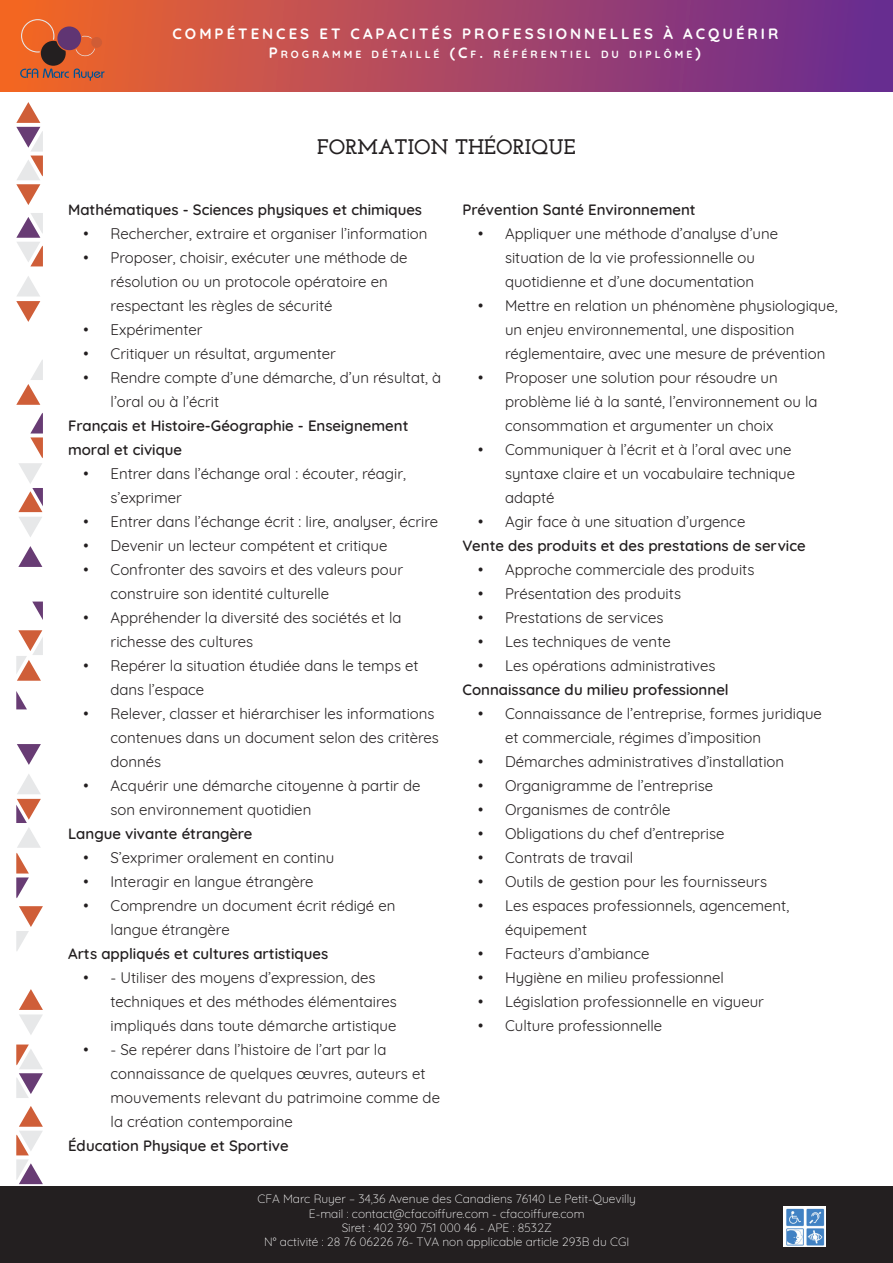
<style>
.page{position:relative;width:893px;height:1263px;background:#fff}
.page>*{position:absolute;margin:0;border:0;box-sizing:border-box;transform-origin:0 0}
.t1{font:700 21px "Josefin Slab";color:#231f20}
.t2{font:15px/24px "Quicksand";color:#231f20}
.t3{font:600 15px/24px "Quicksand";color:#231f20}
.t4{font:700 15px "Quicksand";letter-spacing:.2em;color:#fff}
.t5{font:300 12px "Quicksand";color:#fff}
.t6{font:700 10.5px "Quicksand";letter-spacing:.285em;color:#fff}
.s1{font-size:15px}
</style>
<div class="page">
<div style="left:0;top:0;width:893px;height:91px;background:linear-gradient(to right,#f56728,#662997)"></div>
<svg style="left:20px;top:19px;width:85px;height:62px;background:#c25b38"></svg>
<svg style="left:16px;top:360px;width:27px;height:45px"></svg>
<svg style="left:16px;top:102px;width:27px;height:103px"></svg>
<svg style="left:16px;top:276px;width:24px;height:46px"></svg>
<svg style="left:16px;top:213px;width:27px;height:53px"></svg>
<svg style="left:18px;top:413px;width:25px;height:124px"></svg>
<svg style="left:18px;top:546px;width:24px;height:21px"></svg>
<svg style="left:32px;top:601px;width:11px;height:19px"></svg>
<svg style="left:16px;top:906px;width:27px;height:45px"></svg>
<svg style="left:16px;top:1106px;width:27px;height:79px"></svg>
<svg style="left:19px;top:989px;width:24px;height:46px"></svg>
<svg style="left:16px;top:1044px;width:27px;height:54px"></svg>
<svg style="left:16px;top:774px;width:25px;height:124px"></svg>
<svg style="left:17px;top:744px;width:24px;height:21px"></svg>
<svg style="left:16px;top:691px;width:11px;height:18px"></svg>
<svg style="left:16px;top:630px;width:27px;height:51px"></svg>
<div style="left:0;top:1186px;width:893px;height:77px;background:#231f20"></div>
<img style="left:784px;top:1207px;width:41px;height:40px">
<p class="t4" style="left:173px;top:23px;width:607px">COMPÉTENCES ET CAPACITÉS PROFESSIONNELLES À ACQUÉRIR</p>
<p class="t6" style="left:269px;top:46px;width:65px"><span class="s1">P</span>ROGRAMM</p>
<p class="t6" style="left:355px;top:46px;width:347px">E DÉTAILLÉ <span class="s1">(C</span>F<span class="s1">.</span> RÉFÉRENTIEL DU DIP LÔM E<span class="s1">)</span></p>
<p class="t1" style="left:317px;top:134px;width:260px">FORMATION THÉORIQUE</p>
<p class="t3" style="left:68px;top:196px;width:356px">Mathématiques - Sciences physiques et chimiques</p>
<p class="t2" style="left:84px;top:220px;width:345px">• Rechercher, extraire et organiser l’information</p>
<p class="t2" style="left:111px;top:244px;width:298px;text-indent:-27px">• Proposer, choisir, exécuter une méthode de résolution ou un protocole opératoire en respectant les règles de sécurité</p>
<p class="t2" style="left:84px;top:316px;width:120px">• Expérimenter</p>
<p class="t2" style="left:84px;top:340px;width:254px">• Critiquer un résultat, argumenter</p>
<p class="t2" style="left:111px;top:364px;width:332px;text-indent:-27px">• Rendre compte d’une démarche, d’un résultat, à l’oral ou à l’écrit</p>
<p class="t3" style="left:68px;top:412px;width:342px">Français et Histoire-Géographie - Enseignement moral et civique</p>
<p class="t2" style="left:111px;top:460px;width:297px;text-indent:-27px">• Entrer dans l’échange oral : écouter, réagir, s’exprimer</p>
<p class="t2" style="left:84px;top:508px;width:356px">• Entrer dans l’échange écrit : lire, analyser, écrire</p>
<p class="t2" style="left:84px;top:532px;width:305px">• Devenir un lecteur compétent et critique</p>
<p class="t2" style="left:111px;top:556px;width:294px;text-indent:-27px">• Confronter des savoirs et des valeurs pour construire son identité culturelle</p>
<p class="t2" style="left:111px;top:604px;width:292px;text-indent:-27px">• Appréhender la diversité des sociétés et la richesse des cultures</p>
<p class="t2" style="left:111px;top:652px;width:309px;text-indent:-27px">• Repérer la situation étudiée dans le temps et dans l’espace</p>
<p class="t2" style="left:111px;top:700px;width:330px;text-indent:-27px">• Relever, classer et hiérarchiser les informations contenues dans un document selon des critères donnés</p>
<p class="t2" style="left:111px;top:772px;width:311px;text-indent:-27px">• Acquérir une démarche citoyenne à partir de son environnement quotidien</p>
<p class="t3" style="left:68px;top:820px;width:186px">Langue vivante étrangère</p>
<p class="t2" style="left:84px;top:844px;width:252px">• S’exprimer oralement en continu</p>
<p class="t2" style="left:84px;top:868px;width:232px">• Interagir en langue étrangère</p>
<p class="t2" style="left:111px;top:892px;width:286px;text-indent:-27px">• Comprendre un document écrit rédigé en langue étrangère</p>
<p class="t3" style="left:68px;top:940px;width:262px">Arts appliqués et cultures artistiques</p>
<p class="t2" style="left:111px;top:964px;width:288px;text-indent:-27px">• - Utiliser des moyens d’expression, des techniques et des méthodes élémentaires impliqués dans toute démarche artistique</p>
<p class="t2" style="left:111px;top:1036px;width:331px;text-indent:-27px">• - Se repérer dans l’histoire de l’art par la connaissance de quelques œuvres, auteurs et mouvements relevant du patrimoine comme de la création contemporaine</p>
<p class="t3" style="left:68px;top:1132px;width:222px">Éducation Physique et Sportive</p>
<p class="t3" style="left:462px;top:196px;width:235px">Prévention Santé Environnement</p>
<p class="t2" style="left:478px;top:220px;width:302px;text-align:center">• Appliquer une méthode d’analyse d’une situation de la vie professionnelle ou quotidienne et d’une documentation</p>
<p class="t2" style="left:505px;top:292px;width:334px;text-indent:-27px">• Mettre en relation un phénomène physiologique, un enjeu environnemental, une disposition réglementaire, avec une mesure de prévention</p>
<p class="t2" style="left:505px;top:364px;width:314px;text-indent:-27px">• Proposer une solution pour résoudre un problème lié à la santé, l’environnement ou la consommation et argumenter un choix</p>
<p class="t2" style="left:505px;top:436px;width:291px;text-indent:-27px">• Communiquer à l’écrit et à l’oral avec une syntaxe claire et un vocabulaire technique adapté</p>
<p class="t2" style="left:478px;top:508px;width:269px">• Agir face à une situation d’urgence</p>
<p class="t3" style="left:462px;top:532px;width:345px">Vente des produits et des prestations de service</p>
<p class="t2" style="left:478px;top:556px;width:278px">• Approche commerciale des produits</p>
<p class="t2" style="left:478px;top:580px;width:205px">• Présentation des produits</p>
<p class="t2" style="left:478px;top:604px;width:187px">• Prestations de services</p>
<p class="t2" style="left:478px;top:628px;width:194px">• Les techniques de vente</p>
<p class="t2" style="left:478px;top:652px;width:239px">• Les opérations administratives</p>
<p class="t3" style="left:462px;top:676px;width:268px">Connaissance du milieu professionnel</p>
<p class="t2" style="left:505px;top:700px;width:318px;text-indent:-27px">• Connaissance de l’entreprise, formes juridique et commerciale, régimes d’imposition</p>
<p class="t2" style="left:478px;top:748px;width:308px">• Démarches administratives d’installation</p>
<p class="t2" style="left:478px;top:772px;width:236px">• Organigramme de l’entreprise</p>
<p class="t2" style="left:478px;top:796px;width:194px">• Organismes de contrôle</p>
<p class="t2" style="left:478px;top:820px;width:248px">• Obligations du chef d’entreprise</p>
<p class="t2" style="left:478px;top:844px;width:157px">• Contrats de travail</p>
<p class="t2" style="left:478px;top:868px;width:291px">• Outils de gestion pour les fournisseurs</p>
<p class="t2" style="left:505px;top:892px;width:286px;text-indent:-27px">• Les espaces professionnels, agencement, équipement</p>
<p class="t2" style="left:478px;top:940px;width:173px">• Facteurs d’ambiance</p>
<p class="t2" style="left:478px;top:964px;width:248px">• Hygiène en milieu professionnel</p>
<p class="t2" style="left:478px;top:988px;width:287px">• Législation professionnelle en vigueur</p>
<p class="t2" style="left:478px;top:1012px;width:186px">• Culture professionnelle</p>
<p class="t5" style="left:258px;top:1189px;width:380px">CFA Marc Ruyer – 34,36 Avenue des Canadiens 76140 Le Petit-Quevilly</p>
<p class="t5" style="left:309px;top:1204px;width:277px">E-mail : contact@cfacoiffure.com - cfacoiffure.com</p>
<p class="t5" style="left:342px;top:1218px;width:212px">Siret : 402 390 751 000 46 - APE : 8532Z</p>
<p class="t5" style="left:264px;top:1233px;width:367px">N° activité : 28 76 06226 76- TVA non applicable article 293B du CGI</p>
</div>
